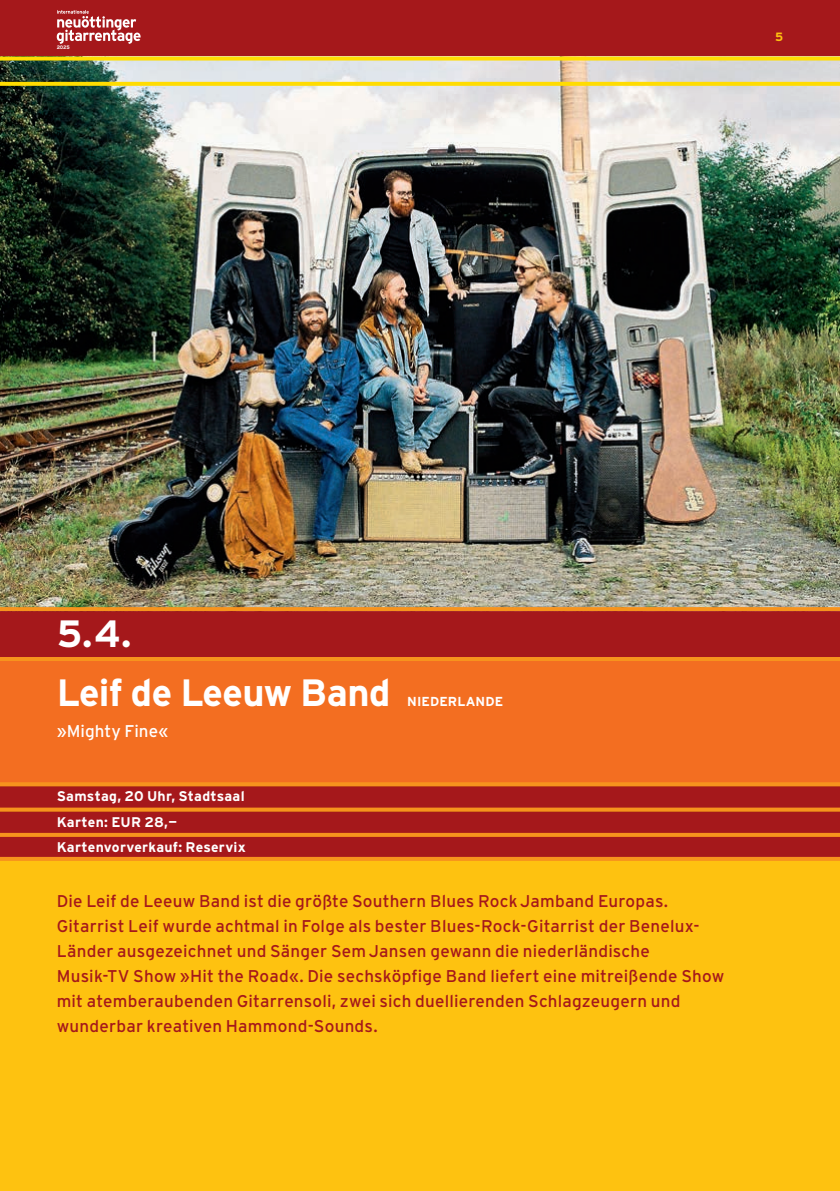
<style>
.page{position:relative;width:840px;height:1191px;background:#fff}
.page>*{position:absolute;margin:0;border:0;box-sizing:border-box;transform-origin:0 0}
.t1{font:700 38px/59px "Interstate";letter-spacing:-.015em;color:#fff}
.t2{font:17px/25px "Interstate";letter-spacing:.015em;color:#a5181b}
.t3{font:17px "Interstate";letter-spacing:.005em;color:#fff}
.t4{font:700 14px/25.2px "Interstate";letter-spacing:.02em;color:#fff}
.t5{font:700 13px "Interstate";letter-spacing:.01em;color:#fff}
.t6{font:700 12px "Interstate";color:#fec210}
.t7{font:700 5px "Interstate";color:#fff}
</style>
<div class="page">
<div style="left:0;top:0;width:839px;height:57px;background:#a5181b"></div>
<svg style="left:57px;top:10px;width:83px;height:34px"></svg>
<div style="left:0;top:683px;width:839px;height:508px;background:#fec210"></div>
<img style="left:0;top:61px;width:839px;height:546px">
<svg style="left:0;top:607px;width:839px;height:4px;background:#f49320"></svg>
<div style="left:0;top:611px;width:839px;height:46px;background:#a5181b"></div>
<hr style="left:0;top:657px;width:839px;height:4px;background:#f7931d">
<div style="left:0;top:661px;width:839px;height:50px;background:#f36e21"></div>
<div style="left:0;top:695px;width:839px;height:53px;background:#f36e21"></div>
<div style="left:0;top:730px;width:839px;height:53px;background:#f36e21"></div>
<hr style="left:0;top:782px;width:839px;height:4px;background:#f7931d">
<div style="left:0;top:786px;width:839px;height:23px;background:#a5181b"></div>
<svg style="left:0;top:807px;width:839px;height:4px;background:#ea801c"></svg>
<div style="left:0;top:811px;width:839px;height:23px;background:#a5181b"></div>
<hr style="left:0;top:833px;width:839px;height:4px;background:#f7931d">
<div style="left:0;top:837px;width:839px;height:22px;background:#a5181b"></div>
<hr style="left:0;top:857px;width:839px;height:4px;background:#f7931d">
<svg style="left:0;top:57px;width:839px;height:4px;background:#f8da18"></svg>
<svg style="left:0;top:82px;width:839px;height:4px;background:#fcdb09"></svg>
<p class="t7" style="left:57px;top:45px;width:15px">2025</p>
<p class="t6" style="left:774px;top:30px;width:10px">5</p>
<h1 class="t1" style="left:57px;top:604px;width:335px">5.4.<br>Leif de Leeuw Band</h1>
<p class="t3" style="left:57px;top:721px;width:113px">»Mighty Fine«</p>
<p class="t5" style="left:407px;top:694px;width:98px">NIEDERLANDE</p>
<p class="t4" style="left:57px;top:784px;width:190px">Samstag, 20 Uhr, Stadtsaal<br>Karten: EUR 28,—<br>Kartenvorverkauf: Reservix</p>
<p class="t2" style="left:57px;top:888px;width:668px">Die Leif de Leeuw Band ist die größte Southern Blues Rock Jamband Europas.<br>Gitarrist Leif wurde achtmal in Folge als bester Blues-Rock-Gitarrist der Benelux-Länder ausgezeichnet und Sänger Sem Jansen gewann die niederländische Musik-TV Show »Hit the Road«. Die sechsköpfige Band liefert eine mitreißende Show mit atemberaubenden Gitarrensoli, zwei sich duellierenden Schlagzeugern und wunderbar kreativen Hammond-Sounds.</p>
</div>
